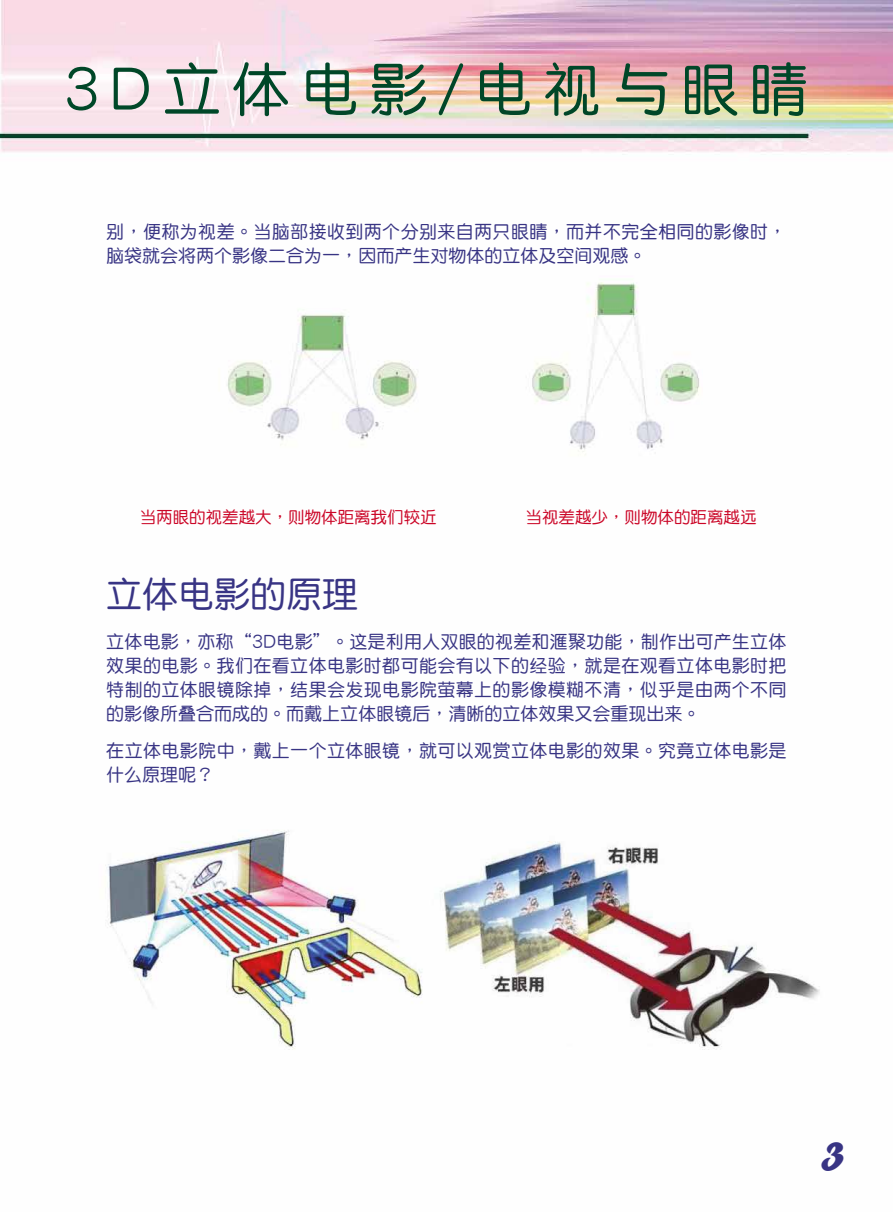
<style>
.page{position:relative;width:893px;height:1212px;background:#fff}
.page>*{position:absolute;margin:0;border:0;box-sizing:border-box;transform-origin:0 0}
.t1{font:58.5px "DFP Yuan W5 GB5";letter-spacing:.175em;color:#004728}
.t2{font:45px "Forte";color:#383484}
.t3{font:36px "DFP Yuan W5 GB5";color:#383484}
.t4{font:18px/24px "DFP Yuan W5 GB5";letter-spacing:.02em;color:#383484}
.t5{font:16.5px "DFP Yuan W5 GB5";color:#cb0627}
</style>
<div class="page">
<img style="left:0;top:0;width:893px;height:155px">
<img style="left:227px;top:313px;width:190px;height:132px">
<img style="left:532px;top:282px;width:168px;height:173px">
<img style="left:106px;top:830px;width:714px;height:220px">
<p class="t1" style="left:64px;top:60px;width:746px">3D立體電影/電視與眼睛</p>
<p class="t4" style="left:106px;top:219px;width:682px">別，便稱為視差。當腦部接收到兩個分別來自兩隻眼睛，而並不完全相同的影像時，腦袋就會將兩個影像二合為一，因而產生對物體的立體及空間觀感。</p>
<p class="t5" style="left:140px;top:509px;width:299px">當兩眼的視差越大，則物體距離我們較近</p>
<p class="t5" style="left:526px;top:509px;width:232px">當視差越少，則物體的距離越遠</p>
<h1 class="t3" style="left:106px;top:576px;width:253px">立體電影的原理</h1>
<p class="t4" style="left:106px;top:629px;width:682px;text-align:justify">立體電影，亦稱“3D電影”。這是利用人雙眼的視差和滙聚功能，製作出可產生立體效果的電影。我們在看立體電影時都可能會有以下的經驗，就是在觀看立體電影時把特製的立體眼鏡除掉，結果會發現電影院螢幕上的影像模糊不清，似乎是由兩個不同的影像所疊合而成的。而戴上立體眼鏡後，清晰的立體效果又會重現出來。</p>
<p class="t4" style="left:106px;top:738px;width:682px">在立體電影院中，戴上一個立體眼鏡，就可以觀賞立體電影的效果。究竟立體電影是什麼原理呢？</p>
<p class="t2" style="left:820px;top:1130px;width:25px">3</p>
</div>
